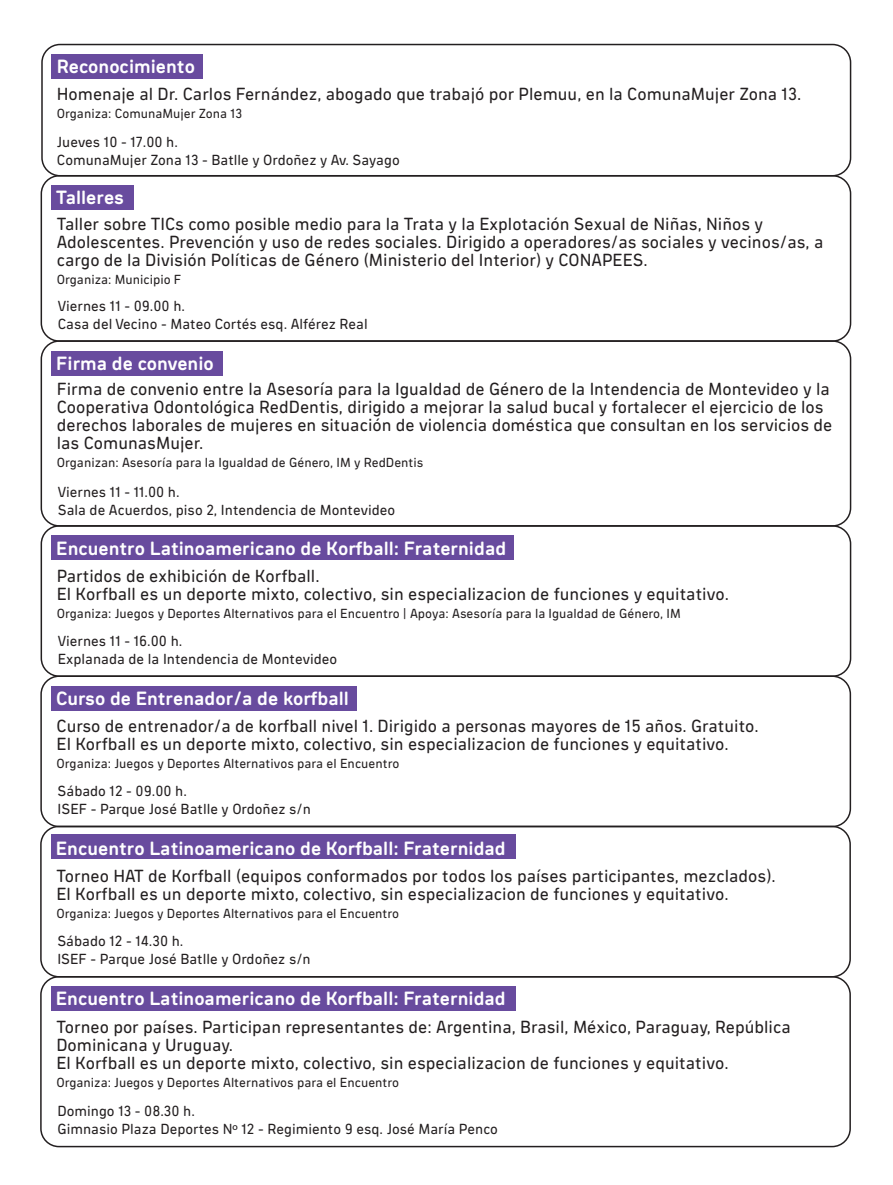
<style>
.page{position:relative;width:893px;height:1185px;background:#fff}
.page>*{position:absolute;margin:0;border:0;box-sizing:border-box;transform-origin:0 0}
.t1{font:700 19.5px "Ciudadela Pro";color:#fff}
.t2{font:18px/18px "Ciudadela Pro";color:#231f20}
.t3{font:15px/18px "Ciudadela Pro";color:#231f20}
.t4{font:13.5px "Ciudadela Pro";color:#231f20}
.s1{font-family:"Myriad Pro"}
</style>
<div class="page">
<div style="left:51px;top:55px;width:151px;height:24px;background:#684b9e"></div>
<div style="left:51px;top:186px;width:83px;height:24px;background:#684b9e"></div>
<div style="left:51px;top:351px;width:172px;height:24px;background:#684b9e"></div>
<div style="left:51px;top:536px;width:462px;height:24px;background:#684b9e"></div>
<div style="left:51px;top:686px;width:305px;height:24px;background:#684b9e"></div>
<div style="left:51px;top:834px;width:464px;height:24px;background:#684b9e"></div>
<div style="left:51px;top:986px;width:464px;height:24px;background:#684b9e"></div>
<div style="left:41px;top:175px;width:810px;height:167px;border:2px solid #231f20;border-radius:18px"></div>
<div style="left:41px;top:340px;width:810px;height:186px;border:2px solid #231f20;border-radius:18px"></div>
<div style="left:41px;top:525px;width:810px;height:152px;border:2px solid #231f20;border-radius:18px"></div>
<div style="left:40px;top:675px;width:811px;height:152px;border:2px solid #231f20;border-radius:18px"></div>
<div style="left:40px;top:825px;width:811px;height:152px;border:2px solid #231f20;border-radius:18px"></div>
<div style="left:40px;top:975px;width:811px;height:172px;border:2px solid #231f20;border-radius:18px"></div>
<div style="left:41px;top:44px;width:810px;height:132px;border:2px solid #231f20;border-radius:18px"></div>
<p class="t1" style="left:57px;top:54px;width:140px">Reconocimiento</p>
<p class="t2" style="left:57px;top:84px;width:746px">Homenaje al Dr. Carlos Fernández, abogado que trabajó por Plemuu, en la ComunaMujer Zona 13.</p>
<p class="t4" style="left:57px;top:105px;width:187px">Organiza: ComunaMujer Zona 13</p>
<p class="t3" style="left:57px;top:132px;width:344px">Jueves 10 - 17.00 h.<br>ComunaMujer Zona 13 - Batlle y Ordoñez y Av. Sayago</p>
<p class="t1" style="left:56px;top:185px;width:69px">Talleres</p>
<p class="t2" style="left:57px;top:214px;width:768px">Taller sobre TICs como posible medio para la Trata y la Explotación Sexual de Niñas, Niños y<br>Adolescentes. Prevención y uso de redes sociales. Dirigido a operadores/as sociales y vecinos/as, a cargo de la División Políticas de Género (Ministerio del Interior) y CONAPEES.</p>
<p class="t4" style="left:57px;top:271px;width:126px">Organiza: Municipio F</p>
<p class="t3" style="left:58px;top:296px;width:311px">Viernes 11 - 09.00 h.<br>Casa del Vecino - Mateo Cortés esq. Alférez Real</p>
<p class="t1" style="left:56px;top:350px;width:159px">Firma de convenio</p>
<p class="t2" style="left:57px;top:379px;width:777px">Firma de convenio entre la Asesoría para la Igualdad de Género de la Intendencia de Montevideo y la Cooperativa Odontológica RedDentis, dirigido a mejorar la salud bucal y fortalecer el ejercicio de los derechos laborales de mujeres en situación de violencia doméstica que consultan en los servicios de las ComunasMujer.</p>
<p class="t4" style="left:57px;top:454px;width:368px">Organizan: Asesoría para la Igualdad de Género, IM y RedDentis</p>
<p class="t3" style="left:58px;top:482px;width:339px">Viernes 11 - 11.00 h.<br>Sala de Acuerdos, piso 2, Intendencia de Montevideo</p>
<p class="t1" style="left:56px;top:535px;width:451px">Encuentro Latinoamericano de Korfball: Fraternidad</p>
<p class="t2" style="left:57px;top:566px;width:674px">Partidos de exhibición de Korfball.<br>El Korfball es un deporte mixto, colectivo, sin especializacion de funciones y equitativo.</p>
<p class="t4" style="left:57px;top:604px;width:626px">Organiza: Juegos y Deportes Alternativos para el Encuentro | Apoya: Asesoría para la Igualdad de Género, IM</p>
<p class="t3" style="left:58px;top:631px;width:281px">Viernes 11 - 16.00 h.<br>Explanada de la Intendencia de Montevideo</p>
<p class="t1" style="left:56px;top:685px;width:294px">Curso de Entrenador/a de korfball</p>
<p class="t2" style="left:57px;top:716px;width:704px">Curso de entrenador/a de korfball nivel 1. Dirigido a personas mayores de 15 años. Gratuito.<br>El Korfball es un deporte mixto, colectivo, sin especializacion de funciones y equitativo.</p>
<p class="t4" style="left:57px;top:755px;width:344px">Organiza: Juegos y Deportes Alternativos para el Encuentro</p>
<p class="t3" style="left:58px;top:781px;width:255px">Sábado 12 - 09.00 h.<br>ISEF - Parque José Batlle y Ordoñez s/n</p>
<p class="t1" style="left:56px;top:835px;width:451px">Encuentro Latinoamericano de Korfball: Fraternidad</p>
<p class="t2" style="left:56px;top:866px;width:721px">Torneo HAT de Korfball (equipos conformados por todos los países participantes, mezclados).<br>El Korfball es un deporte mixto, colectivo, sin especializacion de funciones y equitativo.</p>
<p class="t4" style="left:56px;top:905px;width:344px">Organiza: Juegos y Deportes Alternativos para el Encuentro</p>
<p class="t3" style="left:57px;top:931px;width:255px">Sábado 12 - 14.30 h.<br>ISEF - Parque José Batlle y Ordoñez s/n</p>
<p class="t1" style="left:56px;top:986px;width:451px">Encuentro Latinoamericano de Korfball: Fraternidad</p>
<p class="t2" style="left:56px;top:1016px;width:736px">Torneo por países. Participan representantes de: Argentina, Brasil, México, Paraguay, República<br>Dominicana y Uruguay.<br>El Korfball es un deporte mixto, colectivo, sin especializacion de funciones y equitativo.</p>
<p class="t4" style="left:56px;top:1073px;width:344px">Organiza: Juegos y Deportes Alternativos para el Encuentro</p>
<p class="t3" style="left:57px;top:1101px;width:442px">Domingo 13 - 08.30 h.<br>Gimnasio Plaza Deportes N<span class="s1">º</span> 12 - Regimiento 9 esq. José María Penco</p>
</div>
